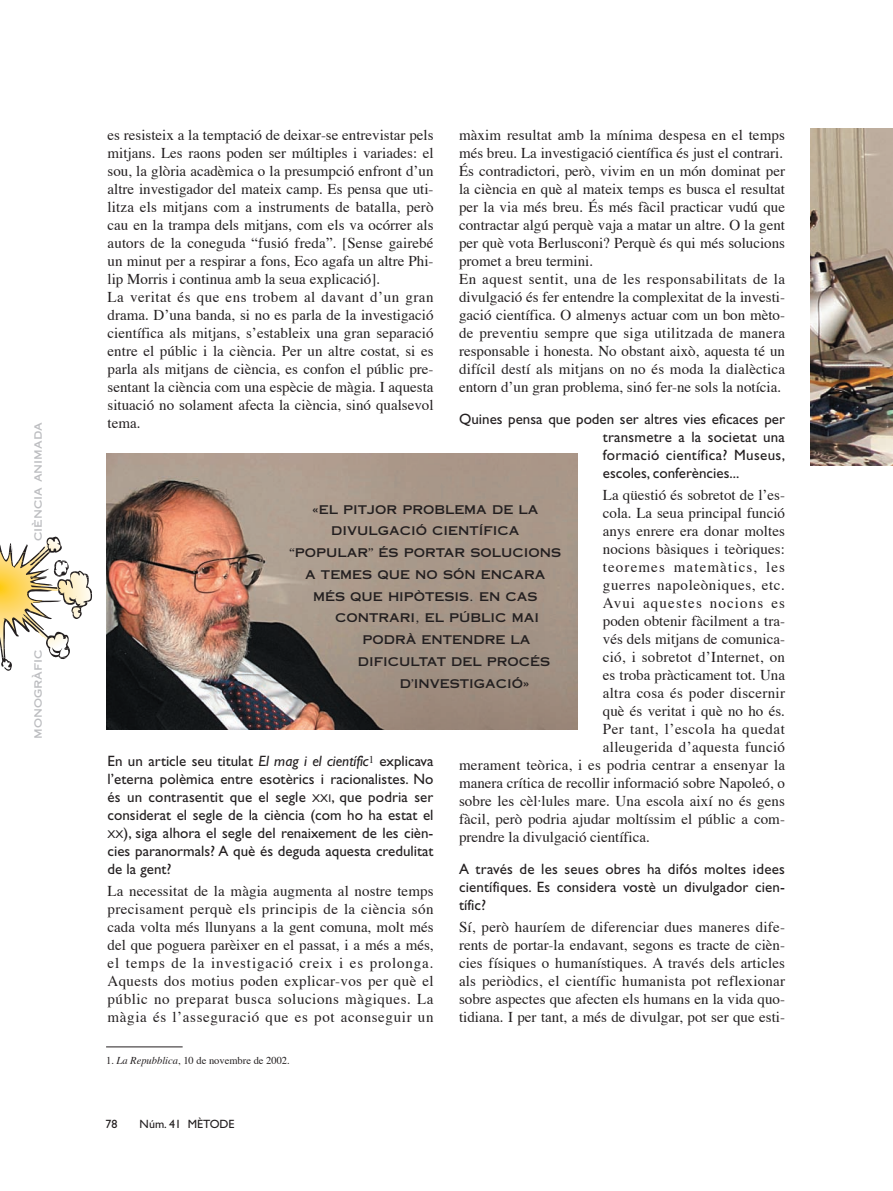
<style>
.page{position:relative;width:893px;height:1191px;background:#fff}
.page>*{position:absolute;margin:0;border:0;box-sizing:border-box;transform-origin:0 0}
.t1{font:15px/18px "Times";color:#231f20}
.t2{font:15px/18px "Gill Sans";letter-spacing:.005em;color:#231f20;text-align:justify}
.t3{font:15px "Times";letter-spacing:.02em;color:#231f20}
.t4{font:15px "Times";letter-spacing:.075em;color:#231f20}
.t5{font:15px "Times";letter-spacing:.04em;color:#231f20}
.t6{font:15px "Times";letter-spacing:.035em;color:#231f20}
.t7{font:12px "Copperplate Thirty One AB";color:#231f20}
.t8{font:12px "Copperplate Thirty One AB";color:#bcbdc0}
.t9{font:12px "Gill Sans";color:#231f20}
.t10{font:10.5px "Times";color:#231f20}
.s1{font-style:italic}
.s2{font-size:11.25px}
</style>
<div class="page">
<svg style="left:0;top:536px;width:92px;height:135px"></svg>
<img style="left:811px;top:128px;width:82px;height:338px">
<img style="left:107px;top:453px;width:470px;height:277px">
<hr style="left:106px;top:1046px;width:77px;height:1px;background:#231f20">
<p class="t8" style="left:31px;top:541px;width:120px;rotate:-90deg">ciència animada</p>
<p class="t8" style="left:31px;top:739px;width:91px;rotate:-90deg">monogràfic</p>
<p class="t1" style="left:459px;top:127px;width:327px">màxim resultat amb la mínima despesa en el temps més breu. La investigació científica és just el contrari.<br>És contradictori, però, vivim en un món dominat per la ciència en què al mateix temps es busca el resultat per la via més breu. És més fàcil practicar vudú que contractar algú perquè vaja a matar un altre. O la gent per què vota Berlusconi? Perquè és qui més solucions promet a breu termini.<br>En aquest sentit, una de les responsabilitats de la divulgació és fer entendre la complexitat de la investi&shy;gació científica. O almenys actuar com un bon mèto&shy;de preventiu sempre que siga utilitzada de manera responsable i honesta. No obstant això, aquesta té un difícil destí als mitjans on no és moda la dialèctica entorn d’un gran problema, sinó fer-ne sols la notícia.</p>
<p class="t2" style="left:603px;top:411px;width:184px;text-indent:-144px">Quines pensa que poden ser altres vies eficaces per transmetre a la societat una formació científica? Museus, escoles, conferències...</p>
<p class="t1" style="left:603px;top:487px;width:184px">La qüestió és sobretot de l’es-</p>
<p class="t1" style="left:603px;top:505px;width:184px">cola. La seua principal funció</p>
<p class="t1" style="left:603px;top:523px;width:184px">anys enrere era donar moltes</p>
<p class="t1" style="left:603px;top:541px;width:184px">nocions bàsiques i teòriques:</p>
<p class="t4" style="left:603px;top:561px;width:184px">teoremes matemàtics, les</p>
<p class="t5" style="left:603px;top:579px;width:184px">guerres napoleòniques, etc.</p>
<p class="t4" style="left:603px;top:597px;width:184px">Avui aquestes nocions es</p>
<p class="t1" style="left:603px;top:613px;width:184px">poden obtenir fàcilment a tra-</p>
<p class="t1" style="left:603px;top:631px;width:184px">vés dels mitjans de comunica-</p>
<p class="t3" style="left:603px;top:651px;width:184px">ció, i sobretot d’Internet, on</p>
<p class="t1" style="left:603px;top:667px;width:184px">es troba pràcticament tot. Una</p>
<p class="t3" style="left:603px;top:687px;width:184px">altra cosa és poder discernir</p>
<p class="t1" style="left:603px;top:703px;width:184px">què és veritat i què no ho és.</p>
<p class="t6" style="left:603px;top:723px;width:184px">Per tant, l’escola ha quedat</p>
<p class="t3" style="left:603px;top:741px;width:184px">alleugerida d’aquesta funció</p>
<p class="t1" style="left:459px;top:757px;width:327px">merament teòrica, i es podria centrar a ensenyar la</p>
<p class="t1" style="left:459px;top:775px;width:327px">manera crítica de recollir informació sobre Napoleó, o</p>
<p class="t1" style="left:459px;top:793px;width:327px">sobre les cèl·lules mare. Una escola així no és gens</p>
<p class="t1" style="left:459px;top:811px;width:327px">fàcil, però podria ajudar moltíssim el públic a com-</p>
<p class="t1" style="left:459px;top:829px;width:192px">prendre la divulgació científica.</p>
<p class="t2" style="left:459px;top:861px;width:327px">A través de les seues obres ha difós moltes idees científiques. Es considera vostè un divulgador cien&shy;tífic?</p>
<p class="t1" style="left:459px;top:919px;width:327px;text-align:justify">Sí, però hauríem de diferenciar dues maneres dife&shy;rents de portar-la endavant, segons es tracte de cièn&shy;cies físiques o humanístiques. A través dels articles als periòdics, el científic humanista pot reflexionar sobre aspectes que afecten els humans en la vida quo&shy;tidiana. I per tant, a més de divulgar, pot ser que esti-</p>
<p class="t1" style="left:108px;top:127px;width:327px">es resisteix a la temptació de deixar-se entrevistar pels mitjans. Les raons poden ser múltiples i variades: el sou, la glòria acadèmica o la presumpció enfront d’un altre investigador del mateix camp. Es pensa que uti&shy;litza els mitjans com a instruments de batalla, però cau en la trampa dels mitjans, com els va ocórrer als autors de la coneguda “fusió freda”. [Sense gairebé un minut per a respirar a fons, Eco agafa un altre Phi&shy;lip Morris i continua amb la seua explicació].<br>La veritat és que ens trobem al davant d’un gran drama. D’una banda, si no es parla de la investigació científica als mitjans, s’estableix una gran separació entre el públic i la ciència. Per un altre costat, si es parla als mitjans de ciència, es confon el públic pre&shy;sentant la ciència com una espècie de màgia. I aquesta situació no solament afecta la ciència, sinó qualsevol tema.</p>
<p class="t7" style="left:312px;top:502px;width:228px">«EL PITJOR PROBLEMA DE LA</p>
<p class="t7" style="left:331px;top:524px;width:190px">DIVULGACIÓ CIENTÍFICA</p>
<p class="t7" style="left:290px;top:546px;width:273px">“POPULAR” ÉS PORTAR SOLUCIONS</p>
<p class="t7" style="left:305px;top:568px;width:242px">A TEMES QUE NO SÓN ENCARA</p>
<p class="t7" style="left:313px;top:589px;width:226px">MÉS QUE HIPÒTESIS. EN CAS</p>
<p class="t7" style="left:335px;top:611px;width:206px">CONTRARI, EL PÚBLIC MAI</p>
<p class="t7" style="left:362px;top:633px;width:170px">PODRÀ ENTENDRE LA</p>
<p class="t7" style="left:358px;top:655px;width:194px">DIFICULTAT DEL PROCÉS</p>
<p class="t7" style="left:400px;top:676px;width:131px">D’INVESTIGACIÓ»</p>
<p class="t2" style="left:108px;top:753px;width:327px">En un article seu titulat <span class="s1">El mag i el científic</span><sup>1</sup> explicava l’eterna polèmica entre esotèrics i racionalistes. No és un contrasentit que el segle <span class="s2">XXI</span>, que podria ser considerat el segle de la ciència (com ho ha estat el <span class="s2">XX</span>), siga alhora el segle del renaixement de les cièn&shy;cies paranormals? A què és deguda aquesta credulitat de la gent?</p>
<p class="t1" style="left:108px;top:883px;width:327px;text-align:justify">La necessitat de la màgia augmenta al nostre temps precisament perquè els principis de la ciència són cada volta més llunyans a la gent comuna, molt més del que poguera parèixer en el passat, i a més a més, el temps de la investigació creix i es prolonga.<br>Aquests dos motius poden explicar-vos per què el públic no preparat busca solucions màgiques. La màgia és l’asseguració que es pot aconseguir un</p>
<p class="t10" style="left:106px;top:1056px;width:185px">1. <span class="s1">La Repubblica</span>, 10 de novembre de 2002.</p>
<p class="t9" style="left:105px;top:1120px;width:13px">78</p>
<p class="t9" style="left:140px;top:1120px;width:96px">Núm. 41 MÈTODE</p>
</div>
